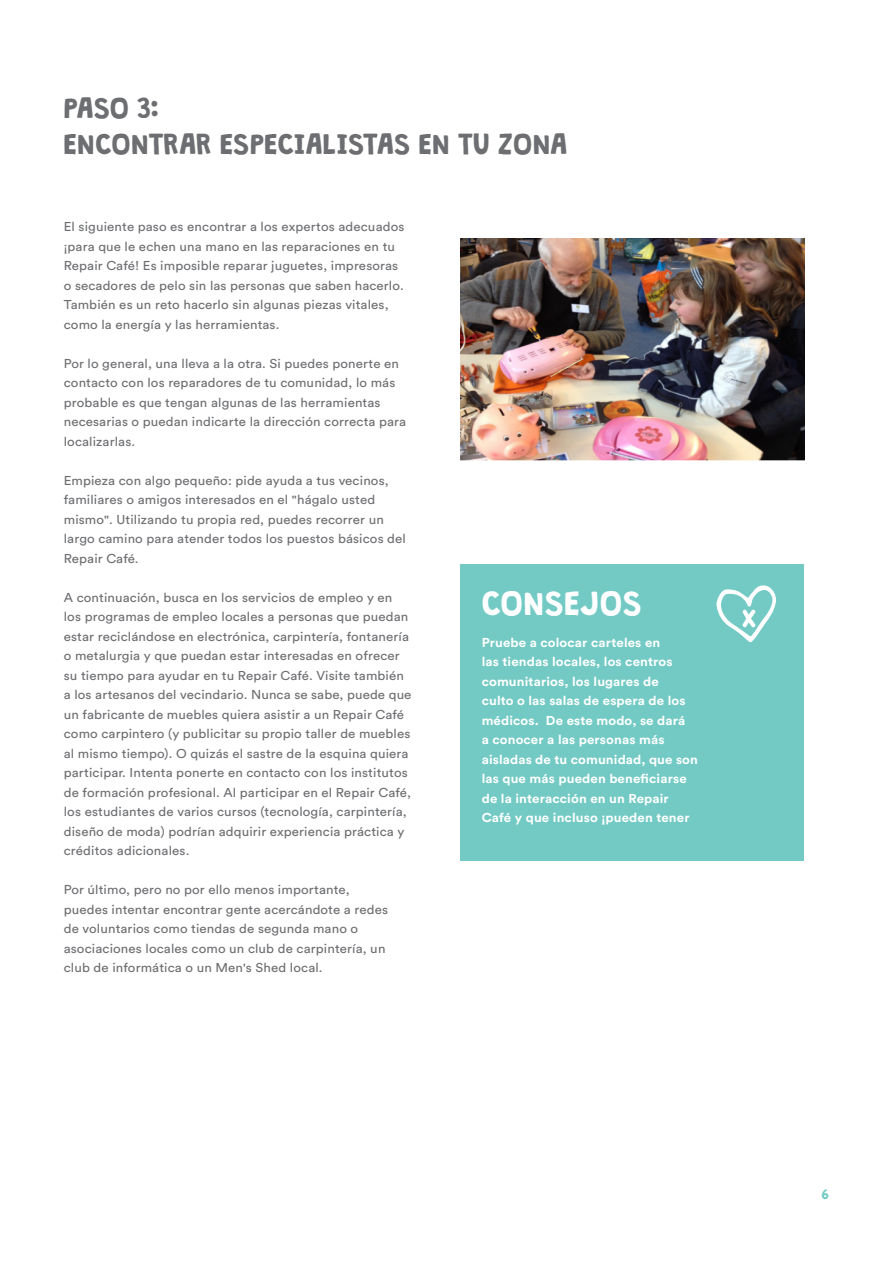
<style>
.page{position:relative;width:893px;height:1263px;background:#fff}
.page>*{position:absolute;margin:0;border:0;box-sizing:border-box;transform-origin:0 0}
.t1{font:30px "Granstander Clean";letter-spacing:-.01em;color:#fff}
.t2{font:25.5px "Granstander Clean";letter-spacing:-.01em;color:#6d6e71}
.t3{font:12.75px/19.5px "Circular Std";letter-spacing:.01em;color:#6d6e71;scale:1.05 1}
.t4{font:700 12.75px/19.5px "Circular Std";letter-spacing:.01em;color:#fff;scale:1.05 1}
.t5{font:12px "Granstander Clean";color:#73cac4}
</style>
<div class="page">
<div style="left:460px;top:564px;width:344px;height:296px;background:#73cac4"></div>
<svg style="left:716px;top:585px;width:60px;height:57px"></svg>
<img style="left:460px;top:238px;width:344px;height:223px">
<p class="t2" style="left:64px;top:94px;width:97px">PASO 3:</p>
<p class="t2" style="left:64px;top:130px;width:506px">ENCONTRAR ESPECIALISTAS EN TU ZONA</p>
<p class="t3" style="left:64px;top:217px;width:326px">El siguiente paso es encontrar a los expertos adecuados ¡para que le echen una mano en las reparaciones en tu Repair Café! Es imposible reparar juguetes, impresoras o secadores de pelo sin las personas que saben hacerlo.<br>También es un reto hacerlo sin algunas piezas vitales, como la energía y las herramientas.</p>
<p class="t3" style="left:64px;top:353px;width:328px">Por lo general, una lleva a la otra. Si puedes ponerte en contacto con los reparadores de tu comunidad, lo más probable es que tengan algunas de las herramientas necesarias o puedan indicarte la dirección correcta para localizarlas.</p>
<p class="t3" style="left:64px;top:470px;width:327px">Empieza con algo pequeño: pide ayuda a tus vecinos, familiares o amigos interesados en el "hágalo usted mismo". Utilizando tu propia red, puedes recorrer un largo camino para atender todos los puestos básicos del Repair Café.</p>
<p class="t3" style="left:64px;top:587px;width:333px">A continuación, busca en los servicios de empleo y en los programas de empleo locales a personas que puedan estar reciclándose en electrónica, carpintería, fontanería o metalurgia y que puedan estar interesadas en ofrecer su tiempo para ayudar en tu Repair Café. Visite también a los artesanos del vecindario. Nunca se sabe, puede que un fabricante de muebles quiera asistir a un Repair Café como carpintero (y publicitar su propio taller de muebles al mismo tiempo). O quizás el sastre de la esquina quiera participar. Intenta ponerte en contacto con los institutos de formación profesional. Al participar en el Repair Café, los estudiantes de varios cursos (tecnología, carpintería, diseño de moda) podrían adquirir experiencia práctica y créditos adicionales.</p>
<p class="t3" style="left:64px;top:880px;width:310px">Por último, pero no por ello menos importante, puedes intentar encontrar gente acercándote a redes de voluntarios como tiendas de segunda mano o asociaciones locales como un club de carpintería, un club de informática o un Men's Shed local.</p>
<p class="t1" style="left:482px;top:587px;width:162px">CONSEJOS</p>
<p class="t4" style="left:482px;top:632px;width:207px">Pruebe a colocar carteles en<br>las tiendas locales, los centros comunitarios, los lugares de<br>culto o las salas de espera de los médicos. De este modo, se dará<br>a conocer a las personas más aisladas de tu comunidad, que son las que más pueden beneficiarse de la interacción en un Repair<br>Café y que incluso ¡pueden tener</p>
<p class="t5" style="left:822px;top:1188px;width:9px">6</p>
</div>
